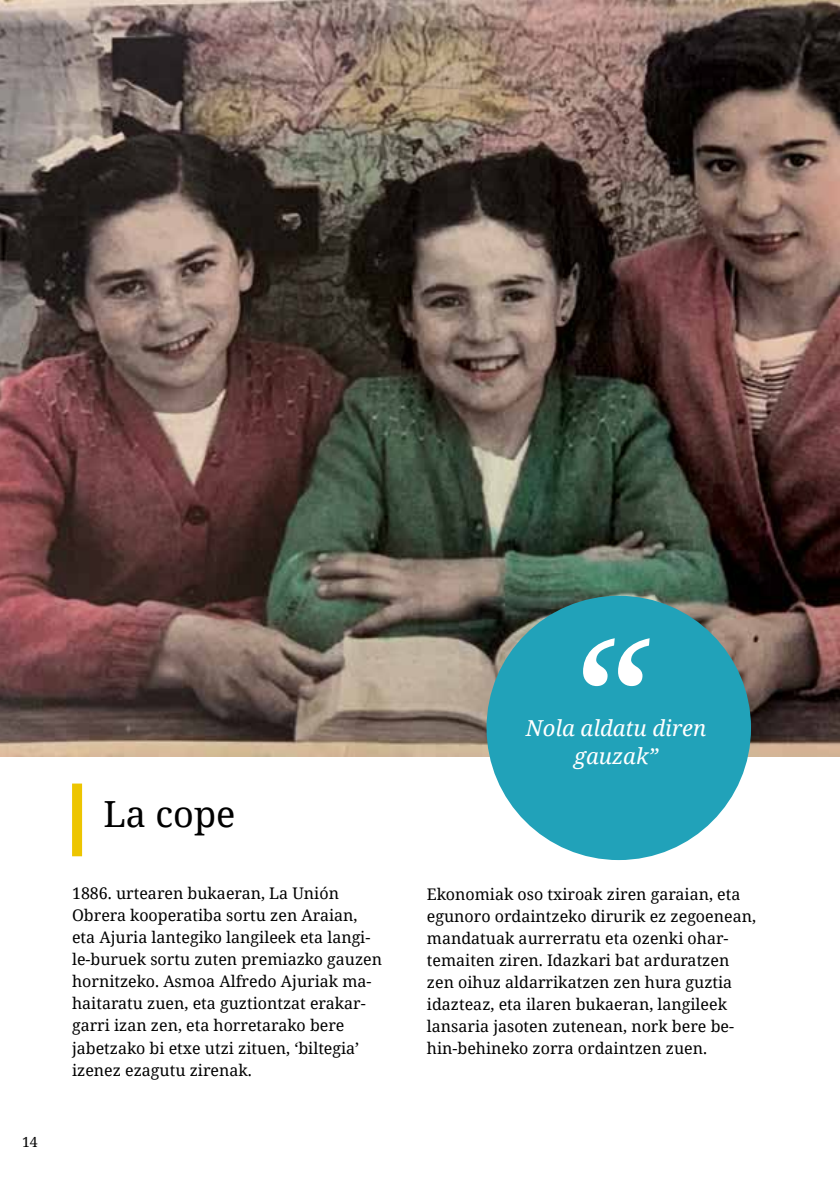
<style>
.page{position:relative;width:840px;height:1191px;background:#fff}
.page>*{position:absolute;margin:0;border:0;box-sizing:border-box;transform-origin:0 0}
.t1{font:italic 174.6px "Noto Serif";color:#fff}
.t2{font:36px "Noto Serif";color:#000}
.t3{font:italic 22px "Noto Serif";color:#fff}
.t4{font:16px/22px "Noto Serif";color:#000}
.t5{font:14px "Noto Serif";color:#000}
</style>
<div class="page">
<img style="left:0;top:0;width:839px;height:756px">
<div style="left:72px;top:783px;width:10px;height:73px;background:#edc500"></div>
<div style="left:486px;top:596px;width:264px;height:264px;background:#21a2b9;border-radius:50%"></div>
<p class="t5" style="left:22px;top:1132px;width:17px">14</p>
<h2 class="t2" style="left:103px;top:789px;width:133px">La cope</h2>
<p class="t4" style="left:72px;top:882px;width:311px">1886. urtearen bukaeran, La Unión Obrera kooperatiba sortu zen Araian, eta Ajuria lantegiko langileek eta langi&shy;le-buruek sortu zuten premiazko gauzen hornitzeko. Asmoa Alfredo Ajuriak ma&shy;haitaratu zuen, eta guztiontzat erakar&shy;garri izan zen, eta horretarako bere jabetzako bi etxe utzi zituen, ‘biltegia’ izenez ezagutu zirenak.</p>
<h1 class="t1" style="left:564px;top:580px;width:80px">“</h1>
<h3 class="t3" style="left:525px;top:712px;width:182px">Nola aldatu diren</h3>
<h3 class="t3" style="left:573px;top:740px;width:86px">gauzak”</h3>
<p class="t4" style="left:426px;top:883px;width:330px">Ekonomiak oso txiroak ziren garaian, eta egunoro ordaintzeko dirurik ez zegoenean, mandatuak aurrerratu eta ozenki ohar&shy;temaiten ziren. Idazkari bat arduratzen zen oihuz aldarrikatzen zen hura guztia idazteaz, eta ilaren bukaeran, langileek lansaria jasoten zutenean, nork bere be&shy;hin-behineko zorra ordaintzen zuen.</p>
</div>
